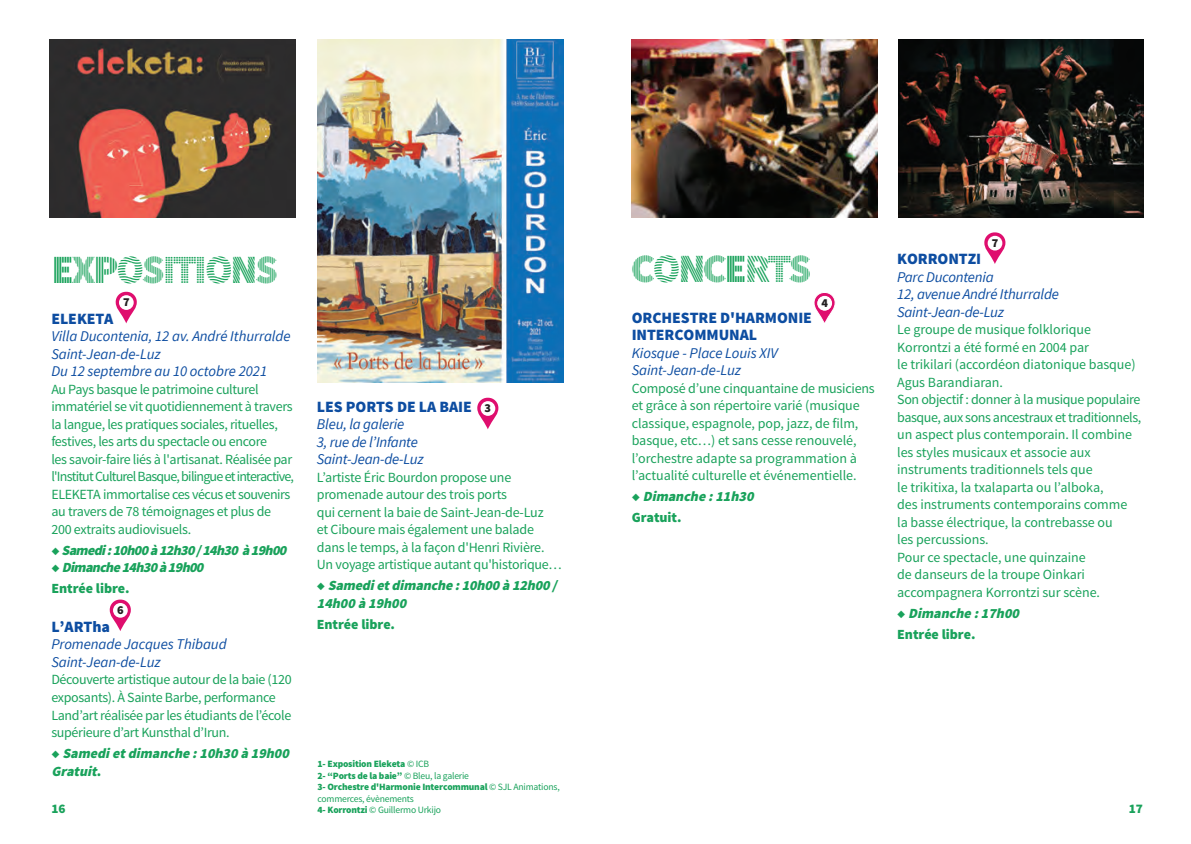
<style>
.page{position:relative;width:1191px;height:844px;background:#fff}
.page>*{position:absolute;margin:0;border:0;box-sizing:border-box;transform-origin:0 0}
.t1{font:40.25px "Source Sans Pro DISPLAY";letter-spacing:-.05em;color:#19a25b}
.t2{font:900 15.75px/17.5px "Source Sans Pro";letter-spacing:-.005em;color:#0d4da1}
.t3{font:italic 14.88px/17.5px "Source Sans Pro";letter-spacing:-.005em;color:#0d4da1}
.t4{font:14px/17.5px "Source Sans Pro";letter-spacing:-.015em;color:#19a25b}
.t5{font:italic 900 14px/21px "Source Sans Pro";color:#19a25b}
.t6{font:900 14px "Source Sans Pro";letter-spacing:-.005em;color:#19a25b}
.t7{font:900 13.12px "Source Sans Pro";color:#19a25b}
.t8{font:900 12.25px "Source Sans Pro";color:#231f20}
.t9{font:900 9.62px/11.5px "Source Sans Pro";letter-spacing:-.02em;color:#19a25b}
.s1{font-style:normal}
.s2{font-weight:400}
</style>
<div class="page">
<img style="left:50px;top:40px;width:245px;height:178px">
<img style="left:318px;top:40px;width:245px;height:342px">
<img style="left:631px;top:40px;width:246px;height:178px">
<img style="left:898px;top:40px;width:246px;height:178px">
<svg style="left:116px;top:292px;width:21px;height:31px"></svg>
<div style="left:119px;top:295px;width:15px;height:15px;background:#fff;border-radius:50%"></div>
<svg style="left:984px;top:232px;width:21px;height:32px"></svg>
<div style="left:987px;top:236px;width:15px;height:14px;background:#fff;border-radius:50%"></div>
<svg style="left:814px;top:292px;width:22px;height:31px"></svg>
<div style="left:817px;top:296px;width:15px;height:14px;background:#fff;border-radius:50%"></div>
<svg style="left:110px;top:599px;width:21px;height:32px"></svg>
<div style="left:113px;top:602px;width:15px;height:15px;background:#fff;border-radius:50%"></div>
<svg style="left:477px;top:397px;width:21px;height:32px"></svg>
<div style="left:480px;top:401px;width:15px;height:15px;background:#fff;border-radius:50%"></div>
<p class="t8" style="left:991px;top:238px;width:8px">7</p>
<p class="t2" style="left:897px;top:251px;width:85px">KORRONTZI</p>
<p class="t3" style="left:897px;top:267px;width:163px">Parc Ducontenia<br>12, avenue André Ithurralde<br>Saint-Jean-de-Luz</p>
<p class="t4" style="left:897px;top:322px;width:246px">Le groupe de musique folklorique Korrontzi a été formé en 2004 par<br>le trikilari (accordéon diatonique basque)<br>Agus Barandiaran.<br>Son objectif : donner à la musique populaire basque, aux sons ancestraux et traditionnels, un aspect plus contemporain. Il combine les styles musicaux et associe aux instruments traditionnels tels que<br>le trikitixa, la txalaparta ou l’alboka,<br>des instruments contemporains comme la basse électrique, la contrebasse ou<br>les percussions.<br>Pour ce spectacle, une quinzaine<br>de danseurs de la troupe Oinkari accompagnera Korrontzi sur scène.</p>
<p class="t5" style="left:897px;top:603px;width:126px">◆ Dimanche :17h00<br><span class="s1">Entrée libre.</span></p>
<h1 class="t1" style="left:631px;top:245px;width:181px">CONCERTS</h1>
<p class="t2" style="left:631px;top:310px;width:182px">ORCHESTRE D'HARMONIE<br>INTERCOMMUNAL</p>
<p class="t3" style="left:631px;top:343px;width:147px">Kiosque - Place Louis XIV<br>Saint-Jean-de-Luz</p>
<p class="t4" style="left:631px;top:380px;width:245px">Composé d’une cinquantaine de musiciens et grâce à son répertoire varié (musique classique, espagnole, pop, jazz, de film, basque, etc…) et sans cesse renouvelé, l’orchestre adapte sa programmation à l’actualité culturelle et événementielle.</p>
<p class="t5" style="left:631px;top:487px;width:126px">◆ Dimanche :11h30<br><span class="s1">Gratuit.</span></p>
<h1 class="t1" style="left:51px;top:246px;width:228px">EXPOSITIONS</h1>
<p class="t2" style="left:51px;top:311px;width:64px">ELEKETA</p>
<p class="t3" style="left:51px;top:327px;width:241px">Villa Ducontenia, 12 av. André Ithurralde<br>Saint-Jean-de-Luz<br>Du 12 septembre au 10 octobre 2021</p>
<p class="t4" style="left:51px;top:381px;width:244px">Au Pays basque le patrimoine culturel immatériel se vit quotidiennement à travers la langue, les pratiques sociales, rituelles, festives, les arts du spectacle ou encore<br>les savoir-faire liés à l'artisanat. Réalisée par l'Institut Culturel Basque, bilingue et interactive, ELEKETA immortalise ces vécus et souvenirs au travers de 78 témoignages et plus de 200 extraits audiovisuels.</p>
<p class="t5" style="left:51px;top:540px;width:239px">◆ Samedi:10h00 à 12h30 /14h30 à 19h00</p>
<p class="t5" style="left:51px;top:558px;width:156px">◆ Dimanche 14h30 à 19h00<br><span class="s1">Entrée libre.</span></p>
<p class="t2" style="left:51px;top:619px;width:60px">L’ARTha</p>
<p class="t3" style="left:51px;top:635px;width:177px">Promenade Jacques Thibaud<br>Saint-Jean-de-Luz</p>
<p class="t4" style="left:51px;top:672px;width:242px">Découverte artistique autour de la baie (120 exposants). À Sainte Barbe, performance Land’art réalisée par les étudiants de l’école supérieure d’art Kunsthal d’Irun.</p>
<p class="t5" style="left:51px;top:745px;width:242px;line-height:17.5px">◆ Samediet dimanche :10h30 à 19h00<br>Gratuit<span class="s1">.</span></p>
<p class="t8" style="left:123px;top:297px;width:8px">7</p>
<p class="t8" style="left:821px;top:298px;width:8px">4</p>
<p class="t2" style="left:317px;top:398px;width:157px">LES PORTS DE LA BAIE</p>
<p class="t3" style="left:317px;top:415px;width:108px">Bleu, la galerie<br>3, rue de l’Infante<br>Saint-Jean-de-Luz</p>
<p class="t4" style="left:317px;top:469px;width:246px">L’artiste Éric Bourdon propose une promenade autour des trois ports<br>qui cernent la baie de Saint-Jean-de-Luz<br>et Ciboure mais également une balade dans le temps, à la façon d'Henri Rivière.<br>Un voyage artistique autant qu'historique…</p>
<p class="t5" style="left:317px;top:577px;width:244px;line-height:17.5px">◆ Samediet dimanche :10h00 à 12h00 /<br>14h00 à 19h00</p>
<p class="t6" style="left:317px;top:619px;width:80px">Entrée libre.</p>
<p class="t8" style="left:484px;top:403px;width:8px">3</p>
<p class="t8" style="left:117px;top:605px;width:8px">6</p>
<p class="t9" style="left:317px;top:758px;width:244px">1- Exposition Eleketa <span class="s2">© ICB<br></span>2- “Ports de la baie” <span class="s2">© Bleu, la galerie<br></span>3- Orchestre d'Harmonie Intercommunal <span class="s2">© SJL Animations, commerces, évènements<br></span>4- Korrontzi <span class="s2">© Guillermo Urkijo</span></p>
<p class="t7" style="left:51px;top:803px;width:16px">16</p>
<p class="t7" style="left:1128px;top:803px;width:16px">17</p>
</div>
